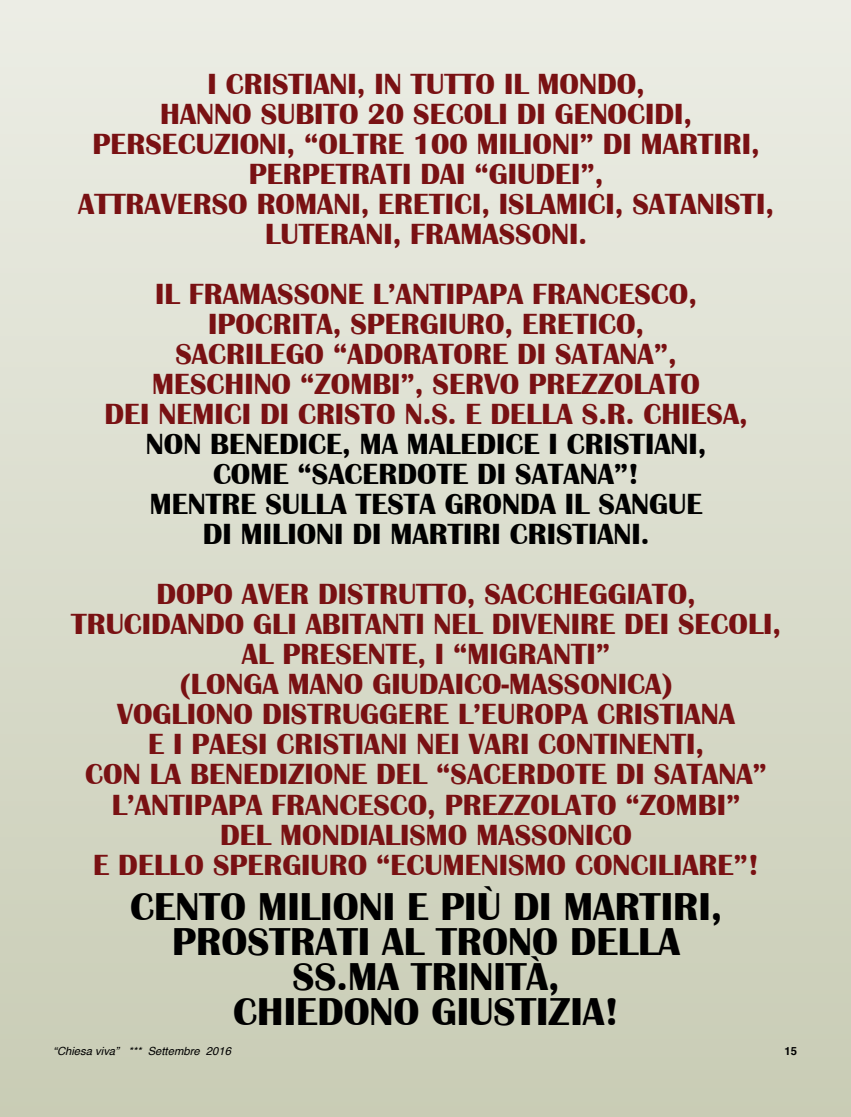
<style>
.page{position:relative;width:851px;height:1117px;background:#fff}
.page>*{position:absolute;margin:0;border:0;box-sizing:border-box;transform-origin:0 0}
.t1{font:700 40px/35px "Britannic";color:#000;text-align:center}
.t2{font:700 30px/30px "Britannic";color:#791113;text-align:center}
.t3{font:700 30px/30px "Britannic";color:#000;text-align:center}
.t4{font:italic 11.25px "Helvetica";color:#000}
.t5{font:700 11.25px "Helvetica";color:#000}
</style>
<div class="page">
<div style="left:0;top:0;width:850px;height:1116px;background:linear-gradient(to bottom,#ecede5,#c9ccb5)"></div>
<p class="t2" style="left:78px;top:69px;width:697px">I CRISTIANI, IN TUTTO IL MONDO,<br>HANNO SUBITO 20 SECOLI DI GENOCIDI, PERSECUZIONI, “OLTRE 100 MILIONI” DI MARTIRI, PERPETRATI DAI “GIUDEI”,<br>ATTRAVERSO ROMANI, ERETICI, ISLAMICI, SATANISTI, LUTERANI, FRAMASSONI.</p>
<p class="t2" style="left:104px;top:279px;width:644px">IL FRAMASSONE L’ANTIPAPA FRANCESCO, IPOCRITA, SPERGIURO, ERETICO,<br>SACRILEGO “ADORATORE DI SATANA”, MESCHINO “ZOMBI”, SERVO PREZZOLATO<br>DEI NEMICI DI CRISTO N.S. E DELLA S.R. CHIESA,</p>
<p class="t3" style="left:146px;top:429px;width:562px">NON BENEDICE, MA MALEDICE I CRISTIANI, COME “SACERDOTE DI SATANA”!<br>MENTRE SULLA TESTA GRONDA IL SANGUE DI MILIONI DI MARTIRI CRISTIANI.</p>
<p class="t2" style="left:71px;top:579px;width:711px">DOPO AVER DISTRUTTO, SACCHEGGIATO, TRUCIDANDO GLI ABITANTI NEL DIVENIRE DEI SECOLI, AL PRESENTE, I “MIGRANTI”<br>(LONGA MANO GIUDAICO-MASSONICA)<br>VOGLIONO DISTRUGGERE L’EUROPA CRISTIANA<br>E I PAESI CRISTIANI NEI VARI CONTINENTI,<br>CON LA BENEDIZIONE DEL “SACERDOTE DI SATANA” L’ANTIPAPA FRANCESCO, PREZZOLATO “ZOMBI”<br>DEL MONDIALISMO MASSONICO<br>E DELLO SPERGIURO “ECUMENISMO CONCILIARE”!</p>
<h1 class="t1" style="left:130px;top:888px;width:593px">CENTO MILIONI E PIÙ DI MARTIRI,<br>PROSTRATI AL TRONO DELLA<br>SS.MA TRINITÀ,<br>CHIEDONO GIUSTIZIA!</h1>
<p class="t4" style="left:53px;top:1045px;width:179px">“Chiesa viva” *** Settembre 2016</p>
<p class="t5" style="left:784px;top:1045px;width:14px">15</p>
</div>
